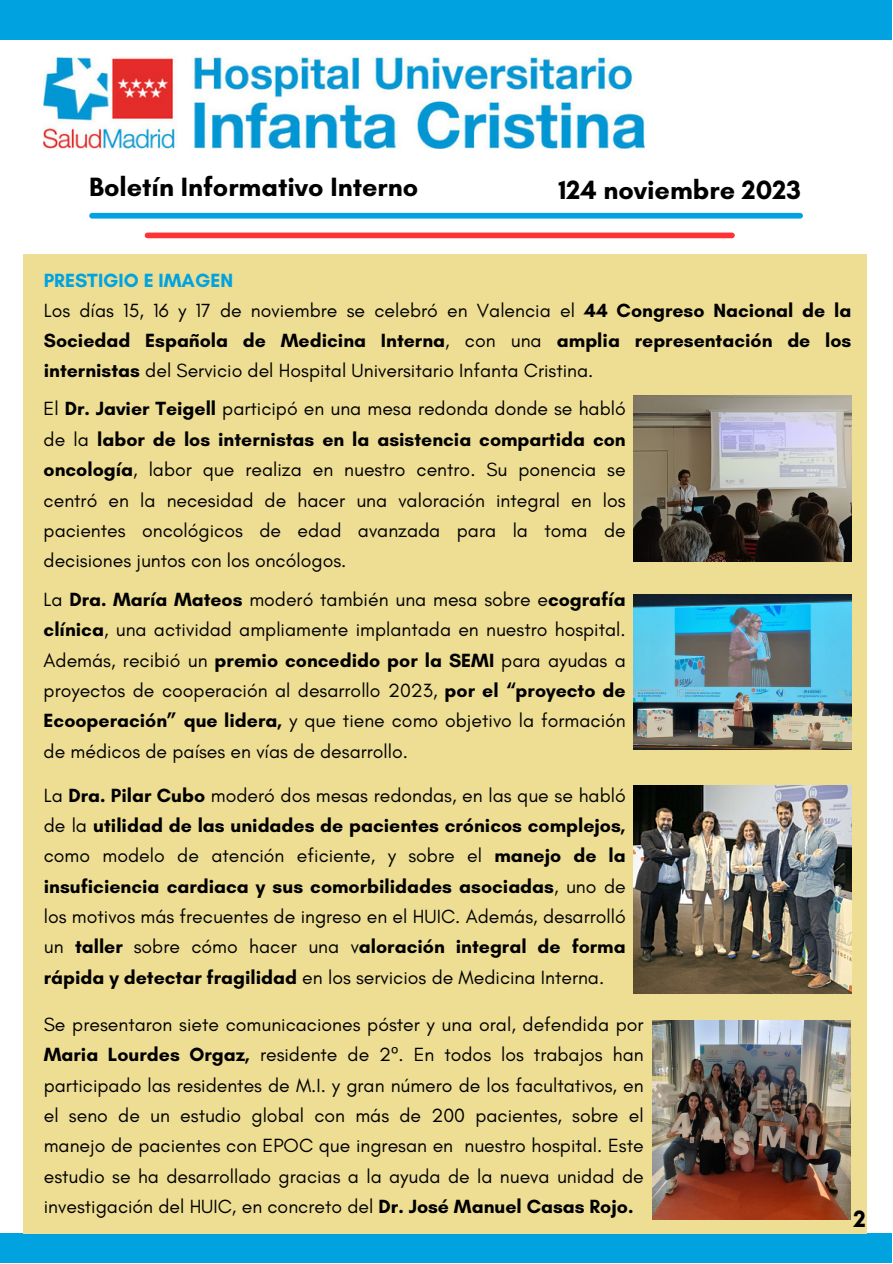
<style>
.page{position:relative;width:893px;height:1264px;background:#fff}
.page>*{position:absolute;margin:0;border:0;box-sizing:border-box;transform-origin:0 0}
.t1{font:700 27px "Glacial Indifference";color:#000}
.t2{font:700 24px "Glacial Indifference";color:#000}
.t3{font:19.5px/30.3px "Glacial Indifference";color:#000;text-align:justify}
.t4{font:700 19.5px "Glacial Indifference";color:#00a3e0}
.s1{font-weight:700}
.s2{font-family:"Noto Sans"}
</style>
<div class="page">
<img style="left:44px;top:56px;width:600px;height:92px">
<div style="left:0;top:0;width:891px;height:39px;background:#00a3e0"></div>
<div style="left:92px;top:213px;width:708px;height:5px;background:#00a3e0"></div>
<div style="left:147px;top:232px;width:585px;height:6px;background:#f33"></div>
<div style="left:0;top:1233px;width:892px;height:29px;background:#00a3e0"></div>
<div style="left:24px;top:254px;width:843px;height:979px;background:#eede94"></div>
<img style="left:634px;top:396px;width:216px;height:165px">
<img style="left:634px;top:594px;width:216px;height:156px">
<img style="left:634px;top:785px;width:216px;height:208px">
<img style="left:653px;top:1020px;width:197px;height:199px">
<p class="t1" style="left:89px;top:170px;width:330px">Boletín Informativo Interno</p>
<p class="t4" style="left:44px;top:269px;width:191px">PRESTIGIO E IMAGEN</p>
<p class="t1" style="left:558px;top:173px;width:244px">124 noviembre 2023</p>
<p class="t3" style="left:44px;top:294px;width:809px">Los días 15, 16 y 17 de noviembre se celebró en Valencia el <span class="s1">44 Congreso Nacional de la Sociedad Española de Medicina Interna</span>, con una <span class="s1">amplia representación de los internistas</span> del Servicio del Hospital Universitario Infanta Cristina.</p>
<p class="t3" style="left:44px;top:393px;width:583px">El <span class="s1">Dr. Javier Teigell</span> participó en una mesa redonda donde se habló de la <span class="s1">labor de los internistas en la asistencia compartida con oncología</span>, labor que realiza en nuestro centro. Su ponencia se centró en la necesidad de hacer una valoración integral en los pacientes oncológicos de edad avanzada para la toma de decisiones juntos con los oncólogos.</p>
<p class="t3" style="left:44px;top:584px;width:583px">La <span class="s1">Dra. María Mateos</span> moderó también una mesa sobre e<span class="s1">cografía clínica</span>, una actividad ampliamente implantada en nuestro hospital.<br>Además, recibió un <span class="s1">premio concedido por la SEMI</span> para ayudas a proyectos de cooperación al desarrollo 2023, <span class="s1">por el “proyecto de Ecooperación” que lidera,</span> y que tiene como objetivo la formación de médicos de países en vías de desarrollo.</p>
<p class="t3" style="left:44px;top:779px;width:583px">La <span class="s1">Dra. Pilar Cubo</span> moderó dos mesas redondas, en las que se habló de la <span class="s1">utilidad de las unidades de pacientes crónicos complejos, </span>como modelo de atención eficiente, y sobre el <span class="s1">manejo de la insuficiencia cardiaca y sus comorbilidades asociadas</span>, uno de los motivos más frecuentes de ingreso en el HUIC. Además, desarrolló un <span class="s1">taller</span> sobre cómo hacer una v<span class="s1">aloración integral de forma rápida y detectar fragilidad</span> en los servicios de Medicina Interna.</p>
<p class="t3" style="left:44px;top:1008px;width:601px">Se presentaron siete comunicaciones póster y una oral, defendida por <span class="s1">Maria Lourdes Orgaz,</span> residente de 2<span class="s2">º</span>. En todos los trabajos han participado las residentes de M.I. y gran número de los facultativos, en el seno de un estudio global con más de 200 pacientes, sobre el manejo de pacientes con EPOC que ingresan en nuestro hospital. Este estudio se ha desarrollado gracias a la ayuda de la nueva unidad de investigación del HUIC, en concreto del <span class="s1">Dr. José Manuel Casas Rojo.</span></p>
<p class="t2" style="left:853px;top:1203px;width:14px">2</p>
</div>
